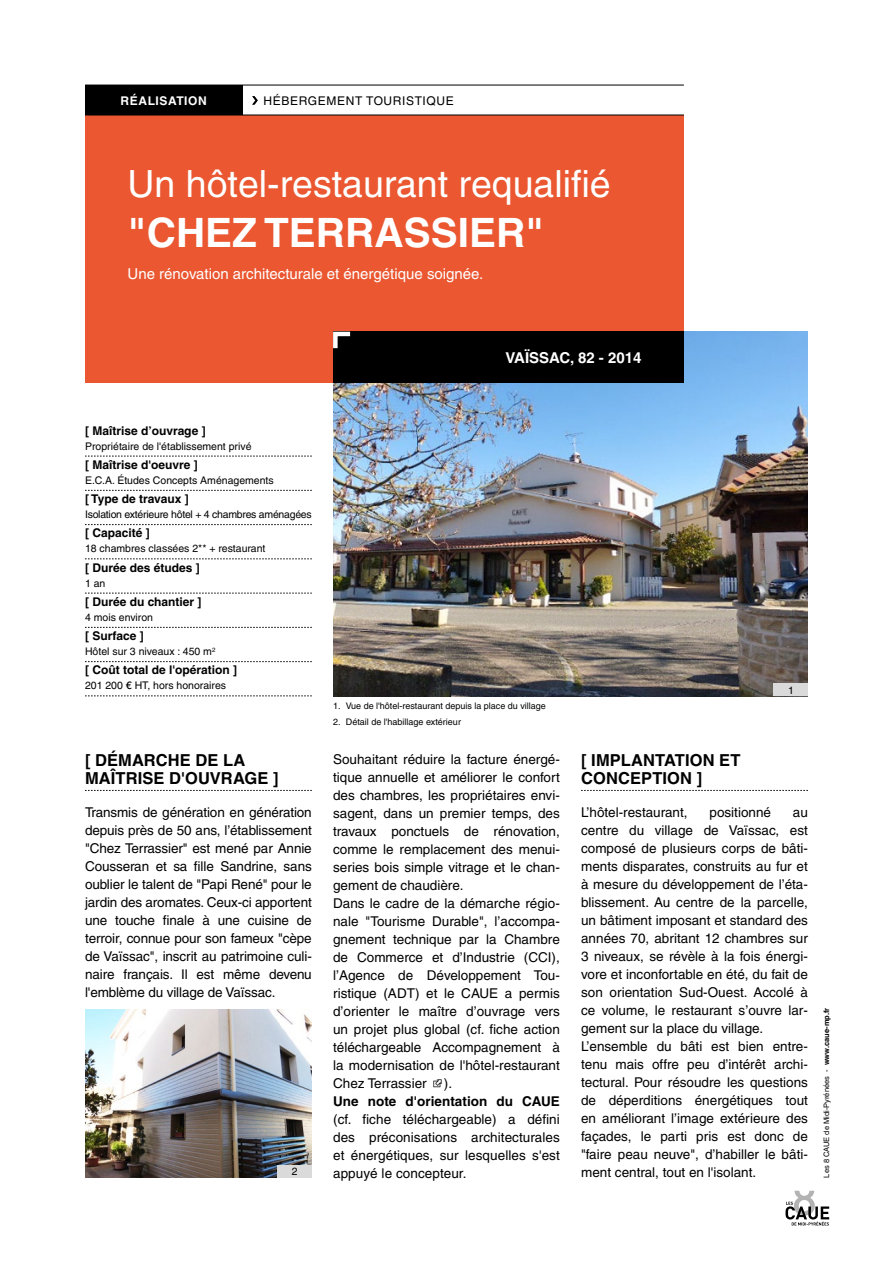
<style>
.page{position:relative;width:893px;height:1263px;background:#fff}
.page>*{position:absolute;margin:0;border:0;box-sizing:border-box;transform-origin:0 0}
.Titre{font:700 40.5px "Helvetica";color:#fff}
.Sous-titre{font:37.5px "Helvetica";color:#fff}
.Contenu___Titre{font:700 16.5px/18px "Helvetica";letter-spacing:.005em;color:#000}
.Chapeau__suite{font:15px "Helvetica";color:#fff}
.Lieu__date{font:700 15px "Helvetica";color:#fff}
.Contenu___texte{font:13.5px/18px "Helvetica";color:#000;text-align:justify}
.Descriptif___cathégo{font:700 12px "Helvetica";color:#000}
.Genre{font:12px "Helvetica";letter-spacing:.05em;color:#000}
.t1{font:700 12px "Helvetica";letter-spacing:.05em;color:#fff}
.Descriptif___Info{font:10.5px "Helvetica";color:#000}
.Descriptif___Info-2{font:10.5px "Helvetica";letter-spacing:-.025em;color:#000}
.légende___numérotati{font:10.5px "Helvetica";color:#000}
.légende___descriptif{font:9px "Helvetica";color:#000}
.t2{font:7.5px "Helvetica";color:#000}
.s1{font-family:"Helvetica Neue";font-weight:500}
.s2{font-family:"UR CAUE MP"}
.s3{font-weight:700}
</style>
<div class="page">
<img style="left:333px;top:332px;width:475px;height:364px">
<div style="left:774px;top:683px;width:34px;height:13px;background:#dadada"></div>
<div style="left:85px;top:115px;width:599px;height:268px;background:#ea5731"></div>
<svg style="left:785px;top:1191px;width:44px;height:34px"></svg>
<div style="left:85px;top:85px;width:157px;height:30px;background:#000"></div>
<hr style="left:85px;top:85px;width:599px;height:1px;background:#000">
<hr style="left:85px;top:115px;width:599px;height:1px;background:#000">
<div style="left:333px;top:332px;width:351px;height:51px;background:#000"></div>
<svg style="left:333px;top:331px;width:22px;height:18px"></svg>
<img style="left:85px;top:1009px;width:227px;height:168px">
<svg style="left:85px;top:456px;width:227px;height:1px"></svg>
<svg style="left:85px;top:490px;width:227px;height:1px"></svg>
<svg style="left:85px;top:524px;width:227px;height:1px"></svg>
<svg style="left:85px;top:559px;width:227px;height:1px"></svg>
<svg style="left:85px;top:593px;width:227px;height:1px"></svg>
<svg style="left:85px;top:627px;width:227px;height:1px"></svg>
<svg style="left:85px;top:661px;width:227px;height:1px"></svg>
<svg style="left:85px;top:696px;width:227px;height:1px"></svg>
<svg style="left:252px;top:96px;width:6px;height:9px"></svg>
<svg style="left:85px;top:790px;width:227px;height:1px"></svg>
<div style="left:278px;top:1165px;width:34px;height:13px;background:#dadada"></div>
<svg style="left:581px;top:790px;width:227px;height:1px"></svg>
<p class="t1" style="left:121px;top:93px;width:88px">RÉALISATION</p>
<p class="Genre" style="left:264px;top:93px;width:192px">HÉBERGEMENT TOURISTIQUE</p>
<p class="Sous-titre" style="left:128px;top:163px;width:485px">Un hôtel-restaurant requalifié</p>
<p class="Titre" style="left:128px;top:208px;width:418px">"CHEZ TERRASSIER"</p>
<p class="Chapeau__suite" style="left:128px;top:265px;width:357px">Une rénovation architecturale et énergétique soignée.</p>
<p class="Lieu__date" style="left:505px;top:349px;width:137px">VAÏSSAC, 82 - 2014</p>
<p class="Descriptif___cathégo" style="left:85px;top:423px;width:122px">[ Maîtrise d’ouvrage ]</p>
<p class="Descriptif___Info" style="left:85px;top:440px;width:168px">Propriétaire de l'établissement privé</p>
<p class="Descriptif___cathégo" style="left:85px;top:457px;width:114px">[ Maîtrise d'oeuvre ]</p>
<p class="Descriptif___Info" style="left:85px;top:474px;width:190px">E.C.A. Études Concepts Aménagements</p>
<p class="Descriptif___cathégo" style="left:85px;top:491px;width:105px">[ Type de travaux ]</p>
<p class="Descriptif___Info-2" style="left:85px;top:508px;width:228px">Isolation extérieure hôtel + 4 chambres aménagées</p>
<p class="Descriptif___cathégo" style="left:85px;top:526px;width:66px">[ Capacité ]</p>
<p class="Descriptif___Info" style="left:85px;top:542px;width:182px">18 chambres classées 2** + restaurant</p>
<p class="Descriptif___cathégo" style="left:85px;top:560px;width:116px">[ Durée des études ]</p>
<p class="Descriptif___Info" style="left:85px;top:577px;width:22px">1 an</p>
<p class="Descriptif___cathégo" style="left:85px;top:594px;width:118px">[ Durée du chantier ]</p>
<p class="Descriptif___Info" style="left:85px;top:611px;width:70px">4 mois environ</p>
<p class="Descriptif___cathégo" style="left:85px;top:628px;width:60px">[ Surface ]</p>
<p class="Descriptif___Info" style="left:85px;top:645px;width:132px">Hôtel sur 3 niveaux : 450 m<sup>2</sup></p>
<p class="Descriptif___cathégo" style="left:85px;top:663px;width:154px">[ Coût total de l'opération ]</p>
<p class="Descriptif___Info" style="left:85px;top:679px;width:143px">201 200 <span class="s1">€</span> HT, hors honoraires</p>
<p class="Contenu___Titre" style="left:85px;top:751px;width:195px">[ DÉMARCHE DE LA<br>MAÎTRISE D'OUVRAGE ]</p>
<p class="Contenu___texte" style="left:85px;top:803px;width:228px">Transmis de génération en génération depuis près de 50 ans, l’établissement "Chez Terrassier" est mené par Annie Cousseran et sa fille Sandrine, sans oublier le talent de "Papi René" pour le jardin des aromates. Ceux-ci apportent une touche finale à une cuisine de terroir, connue pour son fameux "cèpe de Vaïssac", inscrit au patrimoine culi&shy;naire français. Il est même devenu l'emblème du village de Vaïssac.</p>
<p class="légende___numérotati" style="left:292px;top:1165px;width:7px">2</p>
<p class="légende___descriptif" style="left:333px;top:700px;width:214px">1. Vue de l'hôtel-restaurant depuis la place du village</p>
<p class="légende___descriptif" style="left:333px;top:716px;width:129px">2. Détail de l'habillage extérieur</p>
<p class="Contenu___texte" style="left:333px;top:750px;width:228px">Souhaitant réduire la facture énergé&shy;tique annuelle et améliorer le confort des chambres, les propriétaires envi&shy;sagent, dans un premier temps, des travaux ponctuels de rénovation, comme le remplacement des menui&shy;series bois simple vitrage et le chan&shy;gement de chaudière.</p>
<p class="Contenu___texte" style="left:333px;top:894px;width:228px">Dans le cadre de la démarche régio&shy;nale "Tourisme Durable", l’accompa&shy;gnement technique par la Chambre de Commerce et d’Industrie (CCI), l’Agence de Développement Tou&shy;ristique (ADT) et le CAUE a permis d’orienter le maître d’ouvrage vers un projet plus global (cf. fiche action téléchargeable Accompagnement à la modernisation de l'hôtel-restaurant Chez Terrassier <span class="s2">$</span>).</p>
<p class="Contenu___texte" style="left:333px;top:1092px;width:228px"><span class="s3">Une note d'orientation du CAUE </span>(cf. fiche téléchargeable) a défini des préconisations architecturales et énergétiques, sur lesquelles s'est appuyé le concepteur.</p>
<p class="légende___numérotati" style="left:788px;top:684px;width:7px">1</p>
<p class="Contenu___Titre" style="left:581px;top:751px;width:161px">[ IMPLANTATION ET<br>CONCEPTION ]</p>
<p class="Contenu___texte" style="left:581px;top:803px;width:108px">L’hôtel-restaurant,</p>
<p class="Contenu___texte" style="left:709px;top:803px;width:63px">positionné</p>
<p class="Contenu___texte" style="left:581px;top:803px;width:228px;text-indent:212px">au centre du village de Vaïssac, est composé de plusieurs corps de bâti&shy;ments disparates, construits au fur et à mesure du développement de l’éta&shy;blissement. Au centre de la parcelle, un bâtiment imposant et standard des années 70, abritant 12 chambres sur 3 niveaux, se révèle à la fois énergi&shy;vore et inconfortable en été, du fait de son orientation Sud-Ouest. Accolé à ce volume, le restaurant s’ouvre lar&shy;gement sur la place du village.</p>
<p class="Contenu___texte" style="left:581px;top:1037px;width:228px">L’ensemble du bâti est bien entre&shy;tenu mais offre peu d’intérêt archi&shy;tectural. Pour résoudre les questions de déperditions énergétiques tout en améliorant l’image extérieure des façades, le parti pris est donc de "faire peau neuve", d’habiller le bâti&shy;ment central, tout en l'isolant.</p>
<p class="t2" style="left:822px;top:1177px;width:171px;rotate:-90deg">Les 8 CAUE de Midi-Pyrénées - <span class="s3">www.caue-mp.fr</span></p>
</div>
